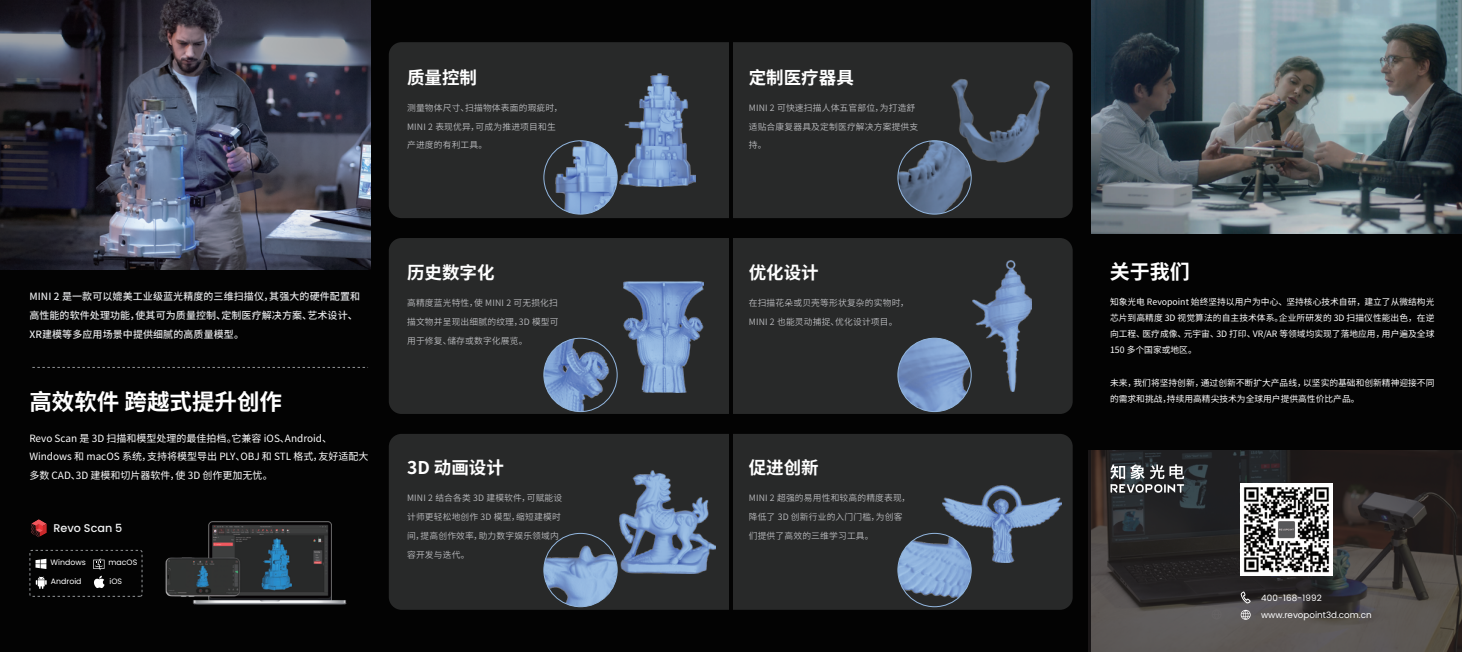
<style>
.page{position:relative;width:1462px;height:652px;background:#fff}
.page>*{position:absolute;margin:0;border:0;box-sizing:border-box;transform-origin:0 0}
.t1{font:700 22.5px "Source Han Sans CN";color:#fff}
.t2{font:700 20px "Source Han Sans CN";color:#fff}
.t3{font:700 17.5px "Source Han Sans CN";color:#fff}
.t4{font:500 11.25px "Poppins";color:#f2f3f4}
.t5{font:10px/18.8px "Source Han Sans CN";color:#fff}
.t6{font:500 10px/18.8px "Source Han Sans CN";letter-spacing:.01em;color:#e6e7e9}
.t7{font:8.75px/18.8px "Source Han Sans CN";letter-spacing:.02em;color:#bcbdc0}
.t8{font:8.75px/16.2px "Source Han Sans CN";color:#fff;text-align:justify}
.t9{font:8.75px/17.2px "Poppins";color:#fff}
.t10{font:7.75px "Poppins";color:#fff}
</style>
<div class="page">
<div style="left:730px;top:0;width:361px;height:651px;background:#030303"></div>
<div style="left:371px;top:0;width:360px;height:651px;background:#030303"></div>
<div style="left:389px;top:433px;width:683px;height:176px;background:#282929;border-radius:13px"></div>
<div style="left:389px;top:238px;width:683px;height:176px;background:#282929;border-radius:13px"></div>
<div style="left:389px;top:42px;width:683px;height:176px;background:#282929;border-radius:13px"></div>
<hr style="left:729px;top:231px;width:4px;height:184px;background:#030303">
<hr style="left:729px;top:38px;width:3px;height:184px;background:#030303">
<hr style="left:729px;top:430px;width:4px;height:184px;background:#030303">
<img style="left:940px;top:79px;width:110px;height:88px">
<img style="left:942px;top:485px;width:119px;height:77px">
<img style="left:623px;top:281px;width:80px;height:111px">
<img style="left:619px;top:73px;width:76px;height:114px">
<img style="left:544px;top:141px;width:73px;height:73px;border-radius:37px">
<div style="left:543px;top:140px;width:74px;height:74px;border:1px solid #93b7e0;border-radius:50%"></div>
<img style="left:544px;top:338px;width:66px;height:73px">
<div style="left:543px;top:338px;width:74px;height:73px;border:1px solid #93b7e0;border-radius:50%"></div>
<img style="left:897px;top:533px;width:74px;height:73px;border-radius:37px">
<div style="left:897px;top:532px;width:74px;height:74px;border:1px solid #93b7e0;border-radius:50%"></div>
<img style="left:972px;top:261px;width:59px;height:130px">
<img style="left:897px;top:141px;width:74px;height:73px;border-radius:37px">
<div style="left:897px;top:140px;width:74px;height:74px;border:1px solid #93b7e0;border-radius:50%"></div>
<img style="left:897px;top:338px;width:74px;height:73px;border-radius:37px">
<div style="left:897px;top:338px;width:74px;height:73px;border:1px solid #93b7e0;border-radius:50%"></div>
<img style="left:619px;top:470px;width:96px;height:103px">
<img style="left:544px;top:545px;width:73px;height:61px">
<div style="left:543px;top:532px;width:74px;height:74px;border:1px solid #93b7e0;border-radius:50%"></div>
<div style="left:1091px;top:0;width:370px;height:651px;background:#030303"></div>
<div style="left:0;top:0;width:371px;height:651px;background:#030303"></div>
<svg style="left:1088px;top:450px;width:373px;height:201px;background:#393635"></svg>
<img style="left:1091px;top:0;width:370px;height:233px">
<img style="left:0;top:0;width:370px;height:269px">
<svg style="left:32px;top:367px;width:336px;height:1px"></svg>
<svg style="left:31px;top:519px;width:16px;height:18px"></svg>
<div style="left:30px;top:550px;width:112px;height:46px;border:1px dashed #939598;border-radius:2px"></div>
<svg style="left:35px;top:558px;width:11px;height:10px"></svg>
<svg style="left:36px;top:576px;width:11px;height:12px"></svg>
<svg style="left:93px;top:558px;width:12px;height:30px"></svg>
<img style="left:165px;top:521px;width:182px;height:84px">
<img style="left:1240px;top:483px;width:92px;height:92px">
<svg style="left:1240px;top:591px;width:11px;height:12px"></svg>
<svg style="left:1240px;top:609px;width:10px;height:10px"></svg>
<svg style="left:1110px;top:464px;width:74px;height:28px;background:#6a6c6f"></svg>
<h3 class="t3" style="left:407px;top:67px;width:71px">质量控制</h3>
<p class="t7" style="left:407px;top:98px;width:157px">测量物体尺寸、扫描物体表面的瑕疵时，<br>MINI 2 表现优异，可成为推进项目和生产进度的有利工具。</p>
<h3 class="t3" style="left:748px;top:67px;width:106px">定制医疗器具</h3>
<p class="t7" style="left:748px;top:98px;width:171px">MINI 2 可快速扫描人体五官部位，为打造舒适贴合康复器具及定制医疗解决方案提供支持。</p>
<p class="t6" style="left:29px;top:287px;width:332px">MINI 2 是一款可以媲美工业级蓝光精度的三维扫描仪，其强大的硬件配置和高性能的软件处理功能，使其可为质量控制、定制医疗解决方案、艺术设计、<br>XR建模等多应用场景中提供细腻的高质量模型。</p>
<h1 class="t1" style="left:29px;top:388px;width:254px">高效软件 跨越式提升创作</h1>
<p class="t5" style="left:29px;top:428px;width:341px">Revo Scan 是 3D 扫描和模型处理的最佳拍档。它兼容 iOS、Android、<br>Windows 和 macOS 系统，支持将模型导出 PLY、OBJ 和 STL 格式，友好适配大多数 CAD、3D 建模和切片器软件，使 3D 创作更加无忧。</p>
<p class="t4" style="left:53px;top:521px;width:70px">Revo Scan 5</p>
<p class="t10" style="left:51px;top:557px;width:37px">Windows</p>
<p class="t10" style="left:51px;top:576px;width:32px">Android</p>
<p class="t10" style="left:109px;top:577px;width:14px">iOS</p>
<p class="t10" style="left:108px;top:557px;width:30px">macOS</p>
<h3 class="t3" style="left:407px;top:262px;width:89px">历史数字化</h3>
<h2 class="t2" style="left:1109px;top:260px;width:81px">关于我们</h2>
<h3 class="t3" style="left:748px;top:262px;width:71px">优化设计</h3>
<p class="t7" style="left:748px;top:293px;width:161px">在扫描花朵或贝壳等形状复杂的实物时，<br>MINI 2 也能灵动捕捉、优化设计项目。</p>
<p class="t8" style="left:1109px;top:293px;width:326px">知象光电 Revopoint 始终坚持以用户为中心、坚持核心技术自研，建立了从微结构光芯片到高精度 3D 视觉算法的自主技术体系。企业所研发的 3D 扫描仪性能出色，在逆向工程、医疗成像、元宇宙、3D 打印、VR/AR 等领域均实现了落地应用，用户遍及全球150 多个国家或地区。</p>
<p class="t8" style="left:1109px;top:374px;width:326px">未来，我们将坚持创新，通过创新不断扩大产品线，以坚实的基础和创新精神迎接不同的需求和挑战，持续用高精尖技术为全球用户提供高性价比产品。</p>
<p class="t7" style="left:407px;top:293px;width:153px;text-align:justify">高精度蓝光特性，使 MINI 2 可无损化扫描文物并呈现出细腻的纹理，3D 模型可用于修复、储存或数字化展览。</p>
<h3 class="t3" style="left:407px;top:457px;width:98px">3D 动画设计</h3>
<p class="t7" style="left:407px;top:488px;width:157px">MINI 2 结合各类 3D 建模软件，可赋能设计师更轻松地创作 3D 模型，缩短建模时间，提高创作效率，助力数字娱乐领域内容开发与迭代。</p>
<h3 class="t3" style="left:748px;top:457px;width:71px">促进创新</h3>
<p class="t7" style="left:748px;top:488px;width:163px">MINI 2 超强的易用性和较高的精度表现，降低了 3D 创新行业的入门门槛，为创客们提供了高效的三维学习工具。</p>
<p class="t9" style="left:1260px;top:589px;width:112px">400-168-1992 www.revopoint3d.com.cn</p>
</div>
